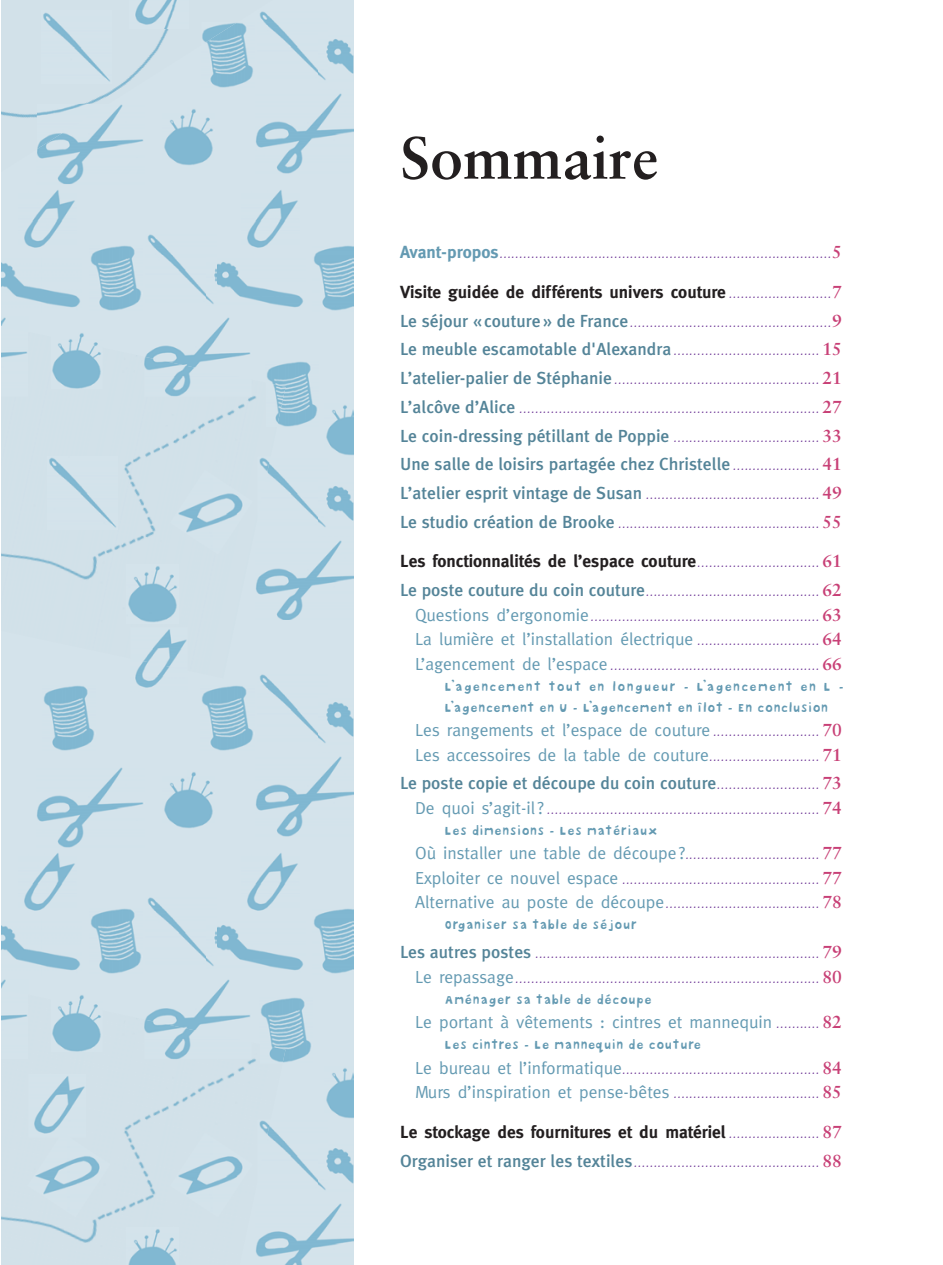
<style>
.page{position:relative;width:943px;height:1265px;background:#fff}
.page>*{position:absolute;margin:0;border:0;box-sizing:border-box;transform-origin:0 0}
.t1{font:700 59.5px "Sabon";color:#231f20}
.t2{font:17.5px/24.5px "Meta";color:#649ab2}
.t3{font:700 17.5px "Meta";color:#231f20}
.t4{font:500 17.5px "Meta Plus";color:#548498}
.t5{font:15.75px/28.7px "Romy";color:#6e3696;text-align:justify}
.t6{font:12.25px/21px "Bokka Solid";color:#649ab2}
.s1{font-family:"Meta";font-weight:700;font-size:17.5px;color:#649ab2}
.s2{font-family:"Sabon";font-weight:700;font-size:17.5px;color:#c84076}
.s3{font-family:"Romy";font-weight:400;font-size:15.75px;color:#6e3696}
.s4{font-family:"Sabon";color:#c84076}
.s5{font-family:"Meta Plus";font-weight:500;font-size:17.5px;color:#548498}
.s6{font-family:"Sabon";font-weight:700;color:#c84076}
.s7{font-family:"Meta";font-size:17.5px;color:#649ab2}
.s8{font-family:"Romy";font-size:15.75px;color:#6e3696}
</style>
<div class="page">
<div style="left:1px;top:0;width:352px;height:1265px;background:#d4e3eb"></div>
<img style="left:1px;top:28px;width:168px;height:90px">
<img style="left:1px;top:396px;width:255px;height:184px">
<img style="left:1px;top:1058px;width:255px;height:185px">
<img style="left:91px;top:245px;width:50px;height:66px">
<img style="left:79px;top:333px;width:5px;height:4px">
<img style="left:52px;top:337px;width:49px;height:52px">
<img style="left:1px;top:317px;width:5px;height:9px">
<img style="left:1px;top:351px;width:27px;height:46px">
<img style="left:1px;top:262px;width:79px;height:46px">
<img style="left:24px;top:190px;width:51px;height:58px">
<img style="left:91px;top:908px;width:50px;height:66px">
<img style="left:79px;top:995px;width:5px;height:4px">
<img style="left:52px;top:999px;width:49px;height:53px">
<img style="left:1px;top:979px;width:5px;height:10px">
<img style="left:1px;top:1014px;width:27px;height:45px">
<img style="left:1px;top:925px;width:79px;height:46px">
<img style="left:24px;top:853px;width:51px;height:58px">
<img style="left:127px;top:565px;width:52px;height:57px">
<img style="left:127px;top:1228px;width:51px;height:37px">
<img style="left:41px;top:12px;width:71px;height:71px">
<img style="left:208px;top:23px;width:45px;height:65px">
<img style="left:202px;top:23px;width:36px;height:22px">
<img style="left:202px;top:685px;width:51px;height:66px">
<img style="left:44px;top:685px;width:50px;height:66px">
<img style="left:162px;top:108px;width:51px;height:57px">
<img style="left:164px;top:772px;width:49px;height:56px">
<img style="left:37px;top:104px;width:107px;height:80px">
<img style="left:37px;top:104px;width:71px;height:45px">
<img style="left:37px;top:767px;width:107px;height:80px">
<img style="left:135px;top:0;width:42px;height:28px">
<img style="left:135px;top:671px;width:32px;height:17px">
<img style="left:137px;top:629px;width:50px;height:42px">
<img style="left:148px;top:234px;width:59px;height:65px">
<img style="left:148px;top:897px;width:59px;height:65px">
<img style="left:314px;top:245px;width:39px;height:66px">
<img style="left:267px;top:361px;width:50px;height:66px">
<img style="left:267px;top:383px;width:18px;height:44px">
<img style="left:314px;top:908px;width:39px;height:66px">
<img style="left:261px;top:997px;width:50px;height:66px">
<img style="left:261px;top:1044px;width:24px;height:19px">
<img style="left:326px;top:405px;width:27px;height:50px">
<img style="left:326px;top:1068px;width:27px;height:50px">
<img style="left:145px;top:317px;width:106px;height:40px">
<img style="left:144px;top:357px;width:108px;height:40px">
<img style="left:145px;top:979px;width:105px;height:40px">
<img style="left:144px;top:1019px;width:108px;height:40px">
<img style="left:216px;top:262px;width:87px;height:46px">
<img style="left:207px;top:268px;width:9px;height:36px">
<img style="left:216px;top:925px;width:87px;height:46px">
<img style="left:207px;top:931px;width:9px;height:35px">
<img style="left:247px;top:190px;width:51px;height:58px">
<img style="left:247px;top:853px;width:51px;height:58px">
<img style="left:271px;top:465px;width:47px;height:56px">
<img style="left:259px;top:458px;width:12px;height:18px">
<img style="left:271px;top:1127px;width:47px;height:57px">
<img style="left:259px;top:1120px;width:12px;height:18px">
<img style="left:256px;top:540px;width:97px;height:80px">
<img style="left:256px;top:1203px;width:97px;height:62px">
<img style="left:328px;top:486px;width:25px;height:35px">
<img style="left:318px;top:492px;width:10px;height:35px">
<img style="left:328px;top:1148px;width:25px;height:36px">
<img style="left:318px;top:1154px;width:10px;height:36px">
<img style="left:260px;top:11px;width:58px;height:63px">
<img style="left:260px;top:674px;width:58px;height:63px">
<img style="left:256px;top:93px;width:97px;height:80px">
<img style="left:256px;top:756px;width:97px;height:80px">
<img style="left:328px;top:39px;width:25px;height:35px">
<img style="left:318px;top:45px;width:10px;height:35px">
<img style="left:328px;top:702px;width:25px;height:35px">
<img style="left:318px;top:708px;width:10px;height:35px">
<img style="left:28px;top:1073px;width:58px;height:64px">
<img style="left:47px;top:456px;width:71px;height:73px">
<img style="left:170px;top:470px;width:83px;height:85px">
<img style="left:170px;top:1132px;width:83px;height:85px">
<img style="left:27px;top:1137px;width:84px;height:80px">
<svg style="left:59px;top:1132px;width:11px;height:5px"></svg>
<h1 class="t1" style="left:400px;top:133px;width:259px">Sommaire</h1>
<p class="t5" style="left:400px;top:242px;width:443px"><span class="s1">Avant-propos</span> ....................................................................................<span class="s2">5</span></p>
<p class="t3" style="left:400px;top:285px;width:443px">Visite guidée de différents univers couture <span class="s3">..........................</span><span class="s4">7</span></p>
<p class="t5" style="left:400px;top:310px;width:443px"><span class="s5">Le séjour « couture » de France</span> ...................................................<span class="s2">9<br></span><span class="s5">Le meuble escamotable d'Alexandra</span> ..................................... <span class="s2">15<br></span><span class="s5">L’atelier-palier de Stéphanie</span> .................................................... <span class="s2">21<br></span><span class="s5">L’alcôve d’Alice</span> ............................................................................ <span class="s2">27<br></span><span class="s5">Le coin-dressing pétillant de Poppie</span> ..................................... <span class="s2">33</span></p>
<p class="t4" style="left:400px;top:457px;width:443px">Une salle de loisirs partagée chez Christelle <span class="s3">......................</span> <span class="s6">41</span></p>
<p class="t5" style="left:400px;top:482px;width:443px"><span class="s5">L’atelier esprit vintage de Susan</span> ............................................ <span class="s2">49<br></span><span class="s5">Le studio création de Brooke</span> ................................................... <span class="s2">55</span></p>
<p class="t3" style="left:400px;top:554px;width:443px">Les fonctionnalités de l’espace couture <span class="s3">...............................</span> <span class="s4">61</span></p>
<p class="t5" style="left:400px;top:582px;width:443px;line-height:24.5px;text-align:right"><span class="s5">Le poste couture du coin couture</span> ............................................ <span class="s2">62<br></span><span class="s7">Questions d’ergonomie</span> .......................................................... <span class="s2">63</span></p>
<p class="t2" style="left:415px;top:628px;width:428px">La lumière et l’installation électrique <span class="s8">...............................</span> <span class="s6">64</span></p>
<p class="t5" style="left:415px;top:653px;width:428px"><span class="s7">L’agencement de l’espace</span> ..................................................... <span class="s2">66</span></p>
<p class="t6" style="left:445px;top:676px;width:401px">L’agencement tout en longueur - L’agencement en L -<br>L’agencement en U - L’agencement en îlot - En conclusion</p>
<p class="t2" style="left:415px;top:719px;width:428px">Les rangements et l’espace de couture <span class="s8">...........................</span> <span class="s6">70<br></span>Les accessoires de la table de couture<span class="s8">............................</span> <span class="s6">71</span></p>
<p class="t4" style="left:400px;top:777px;width:443px">Le poste copie et découpe du coin couture <span class="s3">..........................</span> <span class="s6">73</span></p>
<p class="t5" style="left:415px;top:797px;width:428px"><span class="s7">De quoi s’agit-il ?</span> ..................................................................... <span class="s2">74</span></p>
<p class="t6" style="left:445px;top:821px;width:215px">Les dimensions - Les matériaux</p>
<p class="t5" style="left:415px;top:845px;width:428px;line-height:24.5px"><span class="s7">Où installer une table de découpe ?</span>.................................. <span class="s2">77<br></span><span class="s7">Exploiter ce nouvel espace</span> .................................................. <span class="s2">77<br></span><span class="s7">Alternative au poste de découpe</span> ....................................... <span class="s2">78</span></p>
<p class="t6" style="left:445px;top:915px;width:194px">Organiser sa table de séjour</p>
<p class="t5" style="left:400px;top:944px;width:443px;line-height:24.5px;text-align:right"><span class="s5">Les autres postes</span> ........................................................................ <span class="s2">79<br></span><span class="s7">Le repassage</span> ............................................................................. <span class="s2">80</span></p>
<p class="t6" style="left:445px;top:989px;width:209px">Aménager sa table de découpe</p>
<p class="t2" style="left:415px;top:1011px;width:428px">Le portant à vêtements : cintres et mannequin <span class="s8">...........</span> <span class="s6">82</span></p>
<p class="t6" style="left:445px;top:1035px;width:258px">Les cintres - Le mannequin de couture</p>
<p class="t5" style="left:415px;top:1059px;width:428px;line-height:24.5px"><span class="s7">Le bureau et l’informatique</span>.................................................. <span class="s2">84<br></span><span class="s7">Murs d’inspiration et pense-bêtes</span> ..................................... <span class="s2">85</span></p>
<p class="t3" style="left:400px;top:1125px;width:443px">Le stockage des fournitures et du matériel <span class="s3">.......................</span> <span class="s4">87</span></p>
<p class="t5" style="left:400px;top:1150px;width:443px"><span class="s5">Organiser et ranger les textiles</span> ............................................... <span class="s2">88</span></p>
</div>
